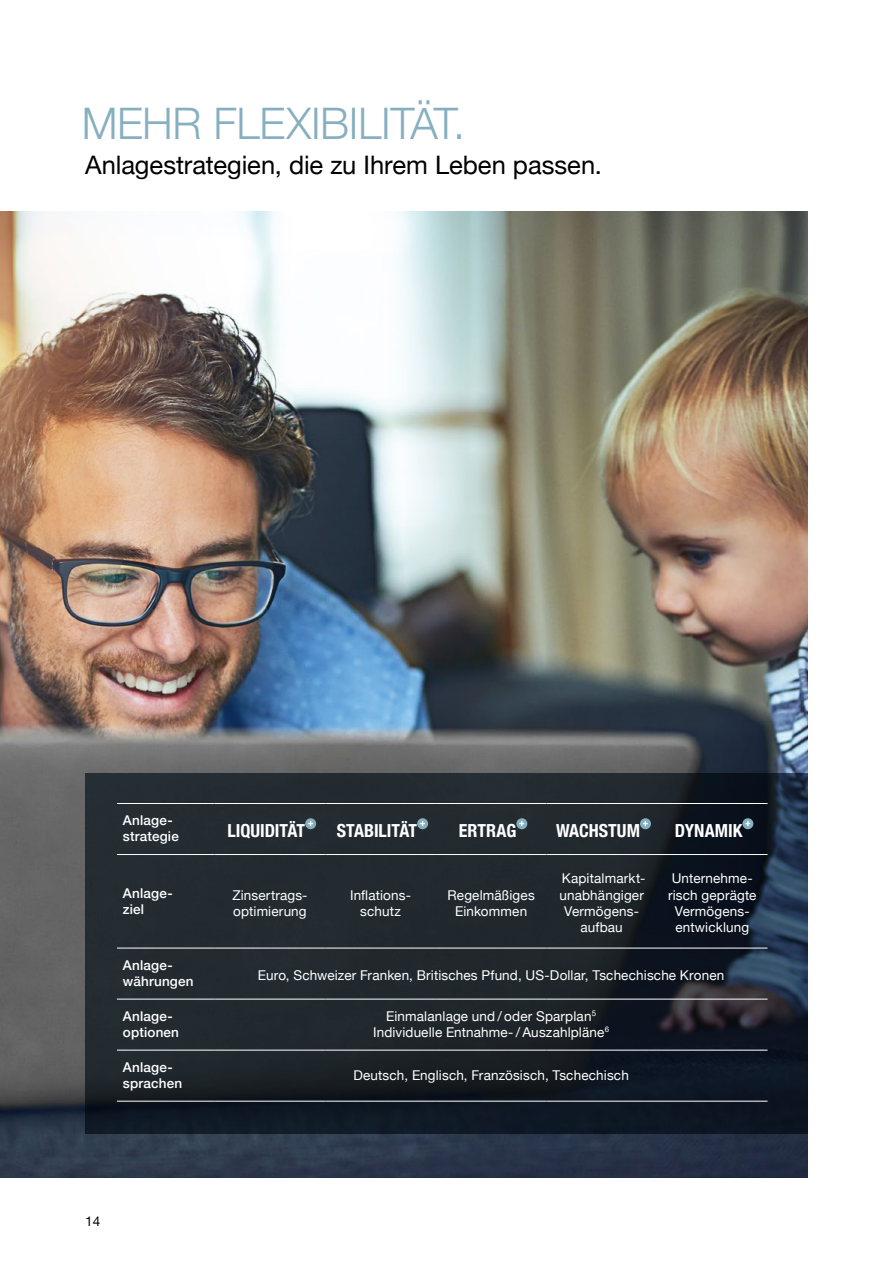
<style>
.page{position:relative;width:893px;height:1263px;background:#fff}
.page>*{position:absolute;margin:0;border:0;box-sizing:border-box;transform-origin:0 0}
.t1{font:300 43.5px "Helvetica Neue";letter-spacing:-.01em;color:#86afc0}
.t2{font:25.5px "Helvetica Neue";letter-spacing:-.005em;color:#000}
.t3{font:700 condensed 18px "Helvetica Neue";color:#fff}
.t4{font:13.5px/16.2px "Helvetica Neue";letter-spacing:.01em;color:#fff;text-align:center}
.t5{font:500 13.5px/16.2px "Helvetica Neue";letter-spacing:.01em;color:#fff}
.t6{font:13.5px "Helvetica Neue";color:#000}
</style>
<div class="page">
<img style="left:0;top:212px;width:808px;height:966px">
<svg style="left:85px;top:773px;width:723px;height:361px;fill:#21282d"></svg>
<hr style="left:117px;top:803px;width:98px;height:1px;background:#fff">
<hr style="left:215px;top:803px;width:110px;height:1px;background:#fff">
<hr style="left:325px;top:803px;width:111px;height:1px;background:#fff">
<hr style="left:436px;top:803px;width:110px;height:1px;background:#fff">
<hr style="left:546px;top:803px;width:111px;height:1px;background:#fff">
<hr style="left:657px;top:803px;width:110px;height:1px;background:#fff">
<hr style="left:117px;top:854px;width:98px;height:1px;background:#fff">
<hr style="left:215px;top:854px;width:110px;height:1px;background:#fff">
<hr style="left:325px;top:854px;width:111px;height:1px;background:#fff">
<hr style="left:436px;top:854px;width:110px;height:1px;background:#fff">
<hr style="left:546px;top:854px;width:111px;height:1px;background:#fff">
<hr style="left:657px;top:854px;width:110px;height:1px;background:#fff">
<hr style="left:117px;top:948px;width:98px;height:1px;background:#fff">
<hr style="left:215px;top:948px;width:110px;height:1px;background:#fff">
<hr style="left:325px;top:948px;width:111px;height:1px;background:#fff">
<hr style="left:436px;top:948px;width:110px;height:1px;background:#fff">
<hr style="left:546px;top:948px;width:111px;height:1px;background:#fff">
<hr style="left:657px;top:948px;width:110px;height:1px;background:#fff">
<hr style="left:117px;top:999px;width:98px;height:1px;background:#fff">
<hr style="left:215px;top:999px;width:110px;height:1px;background:#fff">
<hr style="left:325px;top:999px;width:111px;height:1px;background:#fff">
<hr style="left:436px;top:999px;width:110px;height:1px;background:#fff">
<hr style="left:546px;top:999px;width:111px;height:1px;background:#fff">
<hr style="left:657px;top:999px;width:110px;height:1px;background:#fff">
<hr style="left:117px;top:1050px;width:98px;height:1px;background:#fff">
<hr style="left:215px;top:1050px;width:110px;height:1px;background:#fff">
<hr style="left:325px;top:1050px;width:111px;height:1px;background:#fff">
<hr style="left:436px;top:1050px;width:110px;height:1px;background:#fff">
<hr style="left:546px;top:1050px;width:111px;height:1px;background:#fff">
<hr style="left:657px;top:1050px;width:110px;height:1px;background:#fff">
<hr style="left:117px;top:1101px;width:98px;height:1px;background:#fff">
<hr style="left:215px;top:1101px;width:110px;height:1px;background:#fff">
<hr style="left:325px;top:1101px;width:111px;height:1px;background:#fff">
<hr style="left:436px;top:1101px;width:110px;height:1px;background:#fff">
<hr style="left:546px;top:1101px;width:111px;height:1px;background:#fff">
<hr style="left:657px;top:1101px;width:110px;height:1px;background:#fff">
<div style="left:305px;top:818px;width:11px;height:11px;background:#86afc0;border-radius:50%"></div>
<svg style="left:308px;top:821px;width:5px;height:5px"></svg>
<div style="left:417px;top:818px;width:11px;height:11px;background:#86afc0;border-radius:50%"></div>
<svg style="left:420px;top:821px;width:5px;height:5px"></svg>
<div style="left:516px;top:818px;width:11px;height:11px;background:#86afc0;border-radius:50%"></div>
<svg style="left:519px;top:821px;width:5px;height:5px"></svg>
<div style="left:640px;top:818px;width:11px;height:11px;background:#86afc0;border-radius:50%"></div>
<svg style="left:643px;top:821px;width:5px;height:5px"></svg>
<div style="left:742px;top:818px;width:11px;height:11px;background:#86afc0;border-radius:50%"></div>
<svg style="left:745px;top:821px;width:5px;height:5px"></svg>
<h1 class="t1" style="left:82px;top:88px;width:385px">MEHR FLEXIBILITÄT.</h1>
<h2 class="t2" style="left:85px;top:147px;width:518px">Anlagestrategien, die zu Ihrem Leben passen.</h2>
<p class="t5" style="left:123px;top:811px;width:57px">Anlage&shy;strategie</p>
<h3 class="t3" style="left:228px;top:815px;width:79px">LIQUIDITÄT</h3>
<h3 class="t3" style="left:337px;top:815px;width:82px">STABILITÄT</h3>
<h3 class="t3" style="left:459px;top:815px;width:59px">ERTRAG</h3>
<h3 class="t3" style="left:556px;top:815px;width:85px">WACHSTUM</h3>
<h3 class="t3" style="left:675px;top:815px;width:69px">DYNAMIK</h3>
<p class="t5" style="left:123px;top:883px;width:51px">Anlage&shy;ziel</p>
<p class="t4" style="left:232px;top:887px;width:77px;text-align:left">Zinsertrags&shy;optimierung</p>
<p class="t4" style="left:350px;top:887px;width:62px">Inflations&shy;schutz</p>
<p class="t4" style="left:447px;top:887px;width:89px">Regelmäßiges<br>Einkommen</p>
<p class="t4" style="left:559px;top:871px;width:87px">Kapitalmarkt&shy;unabhängiger<br>Vermögens&shy;aufbau</p>
<p class="t4" style="left:668px;top:871px;width:90px">Unternehme&shy;risch geprägte<br>Vermögens&shy;entwicklung</p>
<p class="t5" style="left:123px;top:956px;width:72px">Anlage&shy;währungen</p>
<p class="t4" style="left:258px;top:968px;width:468px">Euro, Schweizer Franken, Britisches Pfund, US-Dollar, Tschechische Kronen</p>
<p class="t5" style="left:123px;top:1007px;width:58px">Anlage&shy;optionen</p>
<p class="t4" style="left:373px;top:1008px;width:238px">Einmalanlage und / oder Sparplan<sup>5<br></sup>Individuelle Entnahme- / Auszahlpläne<sup>6</sup></p>
<p class="t5" style="left:123px;top:1058px;width:61px">Anlage&shy;sprachen</p>
<p class="t4" style="left:353px;top:1068px;width:277px">Deutsch, Englisch, Französisch, Tschechisch</p>
<p class="t6" style="left:85px;top:1212px;width:17px">14</p>
</div>
